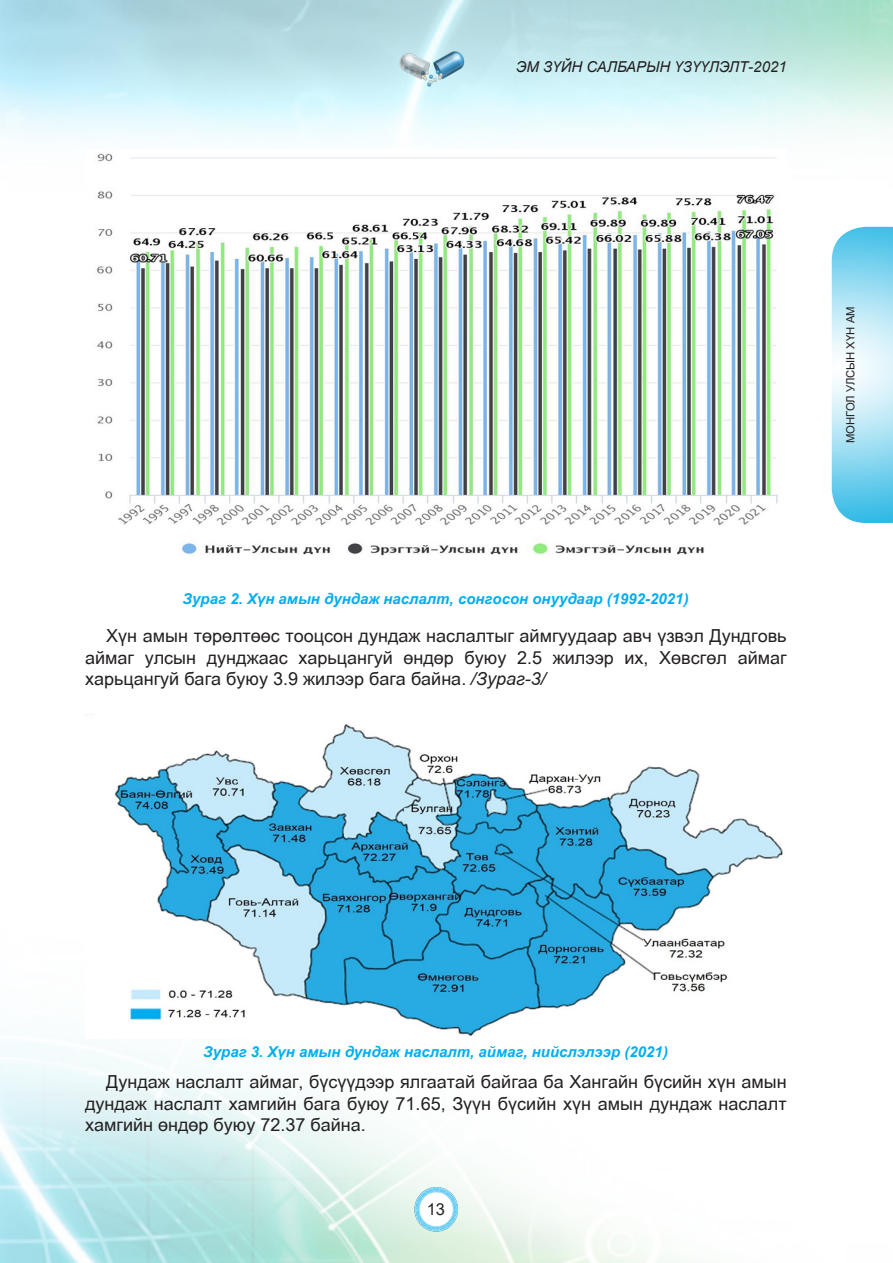
<style>
.page{position:relative;width:893px;height:1263px;background:#fff}
.page>*{position:absolute;margin:0;border:0;box-sizing:border-box;transform-origin:0 0}
.t1{font:18px/21.6px "Arial";color:#231f20;text-align:justify}
.t2{font:16.5px "Arial";color:#231f20}
.t3{font:italic 700 15px "Arial";color:#00aeef}
.t4{font:italic 15px "Arial";color:#231f20}
.t5{font:11.25px "Arial";color:#231f20}
.s1{font-style:italic}
</style>
<div class="page">
<img style="left:0;top:0;width:893px;height:1263px">
<img style="left:412px;top:1183px;width:48px;height:50px">
<img style="left:397px;top:49px;width:71px;height:37px">
<img style="left:85px;top:149px;width:702px;height:425px">
<img style="left:85px;top:715px;width:702px;height:323px">
<img style="left:832px;top:227px;width:61px;height:296px">
<p class="t4" style="left:516px;top:57px;width:272px">ЭМ ЗҮЙН САЛБАРЫН ҮЗҮҮЛЭЛТ-2021</p>
<p class="t5" style="left:843px;top:443px;width:138px;rotate:-90deg">МОНГОЛ УЛСЫН ХҮН АМ</p>
<p class="t3" style="left:183px;top:591px;width:507px">Зураг 2. Хүн амын дундаж наслалт, сонгосон онуудаар (1992-2021)</p>
<p class="t1" style="left:85px;top:625px;width:703px;text-indent:21px">Хүн амын төрөлтөөс тооцсон дундаж наслалтыг аймгуудаар авч үзвэл Дундговь аймаг улсын дунджаас харьцангуй өндөр буюу 2.5 жилээр их, Хөвсгөл аймаг харьцангуй бага буюу 3.9 жилээр бага байна. <span class="s1">/Зураг-3/</span></p>
<p class="t3" style="left:204px;top:1043px;width:466px">Зураг 3. Хүн амын дундаж наслалт, аймаг, нийслэлээр (2021)</p>
<p class="t1" style="left:85px;top:1071px;width:703px;text-indent:21px">Дундаж наслалт аймаг, бүсүүдээр ялгаатай байгаа ба Хангайн бүсийн хүн амын дундаж наслалт хамгийн бага буюу 71.65, Зүүн бүсийн хүн амын дундаж наслалт хамгийн өндөр буюу 72.37 байна.</p>
<p class="t2" style="left:427px;top:1197px;width:20px">13</p>
</div>
